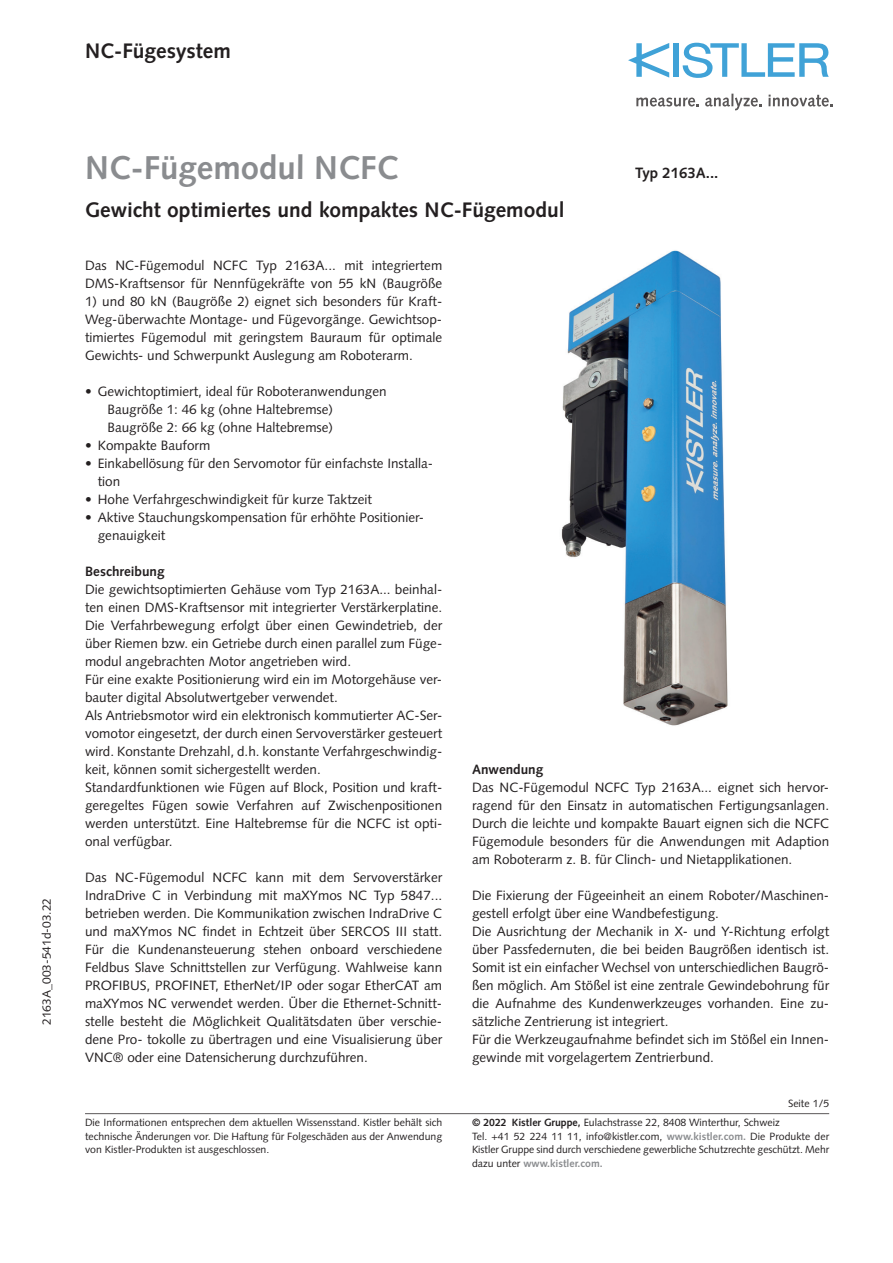
<style>
.page{position:relative;width:893px;height:1263px;background:#fff}
.page>*{position:absolute;margin:0;border:0;box-sizing:border-box;transform-origin:0 0}
.t1{font:700 33px "Syntax LT Std";color:#8a8c8f}
.t2{font:700 21px "Syntax LT Std";color:#231f20}
.t3{font:700 15px "Syntax LT Std";color:#231f20}
.t4{font:13.5px/18px "Syntax LT Std";color:#231f20}
.t5{font:700 13.5px "Syntax LT Std";color:#231f20}
.t6{font:12px "Syntax LT Std";color:#231f20}
.t7{font:10.5px/13.5px "Syntax LT Std";color:#231f20}
.s1{font-weight:700}
.s2{font-weight:700;color:#8a8c8f}
</style>
<div class="page">
<hr style="left:85px;top:1113px;width:744px;height:1px;background:#231f20">
<div style="left:673px;top:43px;width:6px;height:34px;background:#40a2d7"></div>
<svg style="left:683px;top:43px;width:146px;height:35px"></svg>
<svg style="left:628px;top:43px;width:41px;height:35px"></svg>
<svg style="left:636px;top:98px;width:63px;height:9px"></svg>
<svg style="left:705px;top:94px;width:57px;height:16px"></svg>
<svg style="left:768px;top:95px;width:65px;height:12px"></svg>
<img style="left:561px;top:250px;width:167px;height:476px">
<h2 class="t2" style="left:85px;top:39px;width:147px">NC-Fügesystem</h2>
<p class="t6" style="left:39px;top:1025px;width:128px;rotate:-90deg">2163A_003-541d-03.22</p>
<h1 class="t1" style="left:85px;top:149px;width:315px">NC-Fügemodul NCFC</h1>
<h2 class="t2" style="left:85px;top:197px;width:481px">Gewicht optimiertes und kompaktes NC-Fügemodul</h2>
<p class="t3" style="left:635px;top:164px;width:85px">Typ 2163A...</p>
<p class="t4" style="left:85px;top:256px;width:359px">Das NC-Fügemodul NCFC Typ 2163A... mit integriertem<br>DMS-Kraftsensor für Nennfügekräfte von 55 kN (Baugröße</p>
<p class="t4" style="left:85px;top:292px;width:359px;text-align:justify">1) und 80 kN (Baugröße 2) eignet sich besonders für Kraft-Weg-überwachte Montage- und Fügevorgänge. Gewichtsop&shy;timiertes Fügemodul mit geringstem Bauraum für optimale Gewichts- und Schwerpunkt Auslegung am Roboterarm.</p>
<p class="t4" style="left:108px;top:382px;width:281px;text-indent:-23px">• Gewichtoptimiert, ideal für Roboteranwendungen<br>Baugröße 1: 46 kg (ohne Haltebremse)<br>Baugröße 2: 66 kg (ohne Haltebremse)</p>
<p class="t4" style="left:85px;top:436px;width:127px">• Kompakte Bauform</p>
<p class="t4" style="left:98px;top:454px;width:337px;text-indent:-13px">• Einkabellösung für den Servomotor für einfachste Installa&shy;tion</p>
<p class="t4" style="left:85px;top:490px;width:289px">• Hohe Verfahrgeschwindigkeit für kurze Taktzeit</p>
<p class="t4" style="left:98px;top:508px;width:328px;text-indent:-13px">• Aktive Stauchungskompensation für erhöhte Positionier&shy;genauigkeit</p>
<p class="t5" style="left:85px;top:564px;width:81px">Beschreibung</p>
<p class="t4" style="left:85px;top:580px;width:359px">Die gewichtsoptimierten Gehäuse vom Typ 2163A... beinhal&shy;ten einen DMS-Kraftsensor mit integrierter Verstärkerplatine.<br>Die Verfahrbewegung erfolgt über einen Gewindetrieb, der über Riemen bzw. ein Getriebe durch einen parallel zum Füge&shy;modul angebrachten Motor angetrieben wird.<br>Für eine exakte Positionierung wird ein im Motorgehäuse ver&shy;bauter digital Absolutwertgeber verwendet.<br>Als Antriebsmotor wird ein elektronisch kommutierter AC-Ser&shy;vomotor eingesetzt, der durch einen Servoverstärker gesteuert wird. Konstante Drehzahl, d.h. konstante Verfahrgeschwindig&shy;keit, können somit sichergestellt werden.<br>Standardfunktionen wie Fügen auf Block, Position und kraft&shy;geregeltes Fügen sowie Verfahren auf Zwischenpositionen werden unterstützt. Eine Haltebremse für die NCFC ist opti&shy;onal verfügbar.</p>
<p class="t4" style="left:85px;top:868px;width:359px;text-align:justify">Das NC-Fügemodul NCFC kann mit dem Servoverstärker IndraDrive C in Verbindung mit maXYmos NC Typ 5847... betrieben werden. Die Kommunikation zwischen IndraDrive C und maXYmos NC findet in Echtzeit über SERCOS III statt.<br>Für die Kundenansteuerung stehen onboard verschiedene Feldbus Slave Schnittstellen zur Verfügung. Wahlweise kann PROFIBUS, PROFINET, EtherNet/IP oder sogar EtherCAT am maXYmos NC verwendet werden. Über die Ethernet-Schnitt&shy;stelle besteht die Möglichkeit Qualitätsdaten über verschie&shy;dene Pro- tokolle zu übertragen und eine Visualisierung über VNC® oder eine Datensicherung durchzuführen.</p>
<p class="t7" style="left:85px;top:1116px;width:359px;text-align:justify">Die Informationen entsprechen dem aktuellen Wissensstand. Kistler behält sich technische Änderungen vor. Die Haftung für Folgeschäden aus der Anwendung von Kistler-Produkten ist ausgeschlossen.</p>
<p class="t5" style="left:472px;top:762px;width:73px">Anwendung</p>
<p class="t4" style="left:472px;top:778px;width:359px;text-align:justify">Das NC-Fügemodul NCFC Typ 2163A... eignet sich hervor&shy;ragend für den Einsatz in automatischen Fertigungsanlagen.<br>Durch die leichte und kompakte Bauart eignen sich die NCFC Fügemodule besonders für die Anwendungen mit Adaption am Roboterarm z. B. für Clinch- und Nietapplikationen.</p>
<p class="t4" style="left:472px;top:886px;width:359px">Die Fixierung der Fügeeinheit an einem Roboter/Maschinen&shy;gestell erfolgt über eine Wandbefestigung.<br>Die Ausrichtung der Mechanik in X- und Y-Richtung erfolgt über Passfedernuten, die bei beiden Baugrößen identisch ist.<br>Somit ist ein einfacher Wechsel von unterschiedlichen Baugrö&shy;ßen möglich. Am Stößel ist eine zentrale Gewindebohrung für die Aufnahme des Kundenwerkzeuges vorhanden. Eine zu&shy;sätzliche Zentrierung ist integriert.<br>Für die Werkzeugaufnahme befindet sich im Stößel ein Innen&shy;gewinde mit vorgelagertem Zentrierbund.</p>
<p class="t7" style="left:788px;top:1097px;width:43px">Seite 1/5</p>
<p class="t7" style="left:472px;top:1116px;width:359px"><span class="s1">© 2022 Kistler Gruppe,</span> Eulachstrasse 22, 8408 Winterthur, Schweiz<br>Tel. +41 52 224 11 11, info@kistler.com, <span class="s2">www.kistler.com.</span> Die Produkte der Kistler Gruppe sind durch verschiedene gewerbliche Schutzrechte geschützt. Mehr dazu unter <span class="s2">www.kistler.com.</span></p>
</div>
